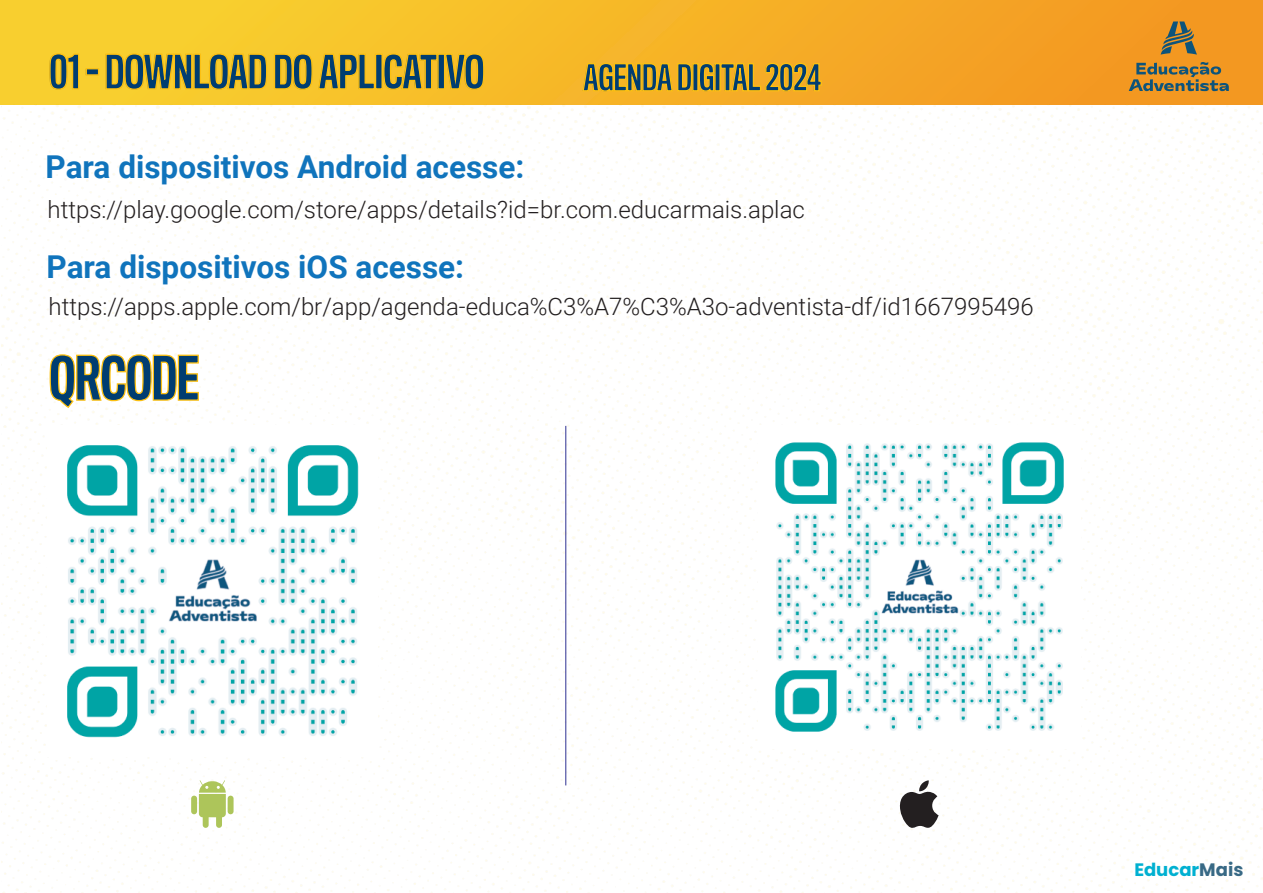
<style>
.page{position:relative;width:1263px;height:893px;background:#fff}
.page>*{position:absolute;margin:0;border:0;box-sizing:border-box;transform-origin:0 0}
.t1{font:500 56.25px "Titling Gothic FB Comp";letter-spacing:-.01em;color:#003d71}
.t2{font:500 43.5px "Titling Gothic FB Comp";letter-spacing:-.01em;color:#003d71}
.t3{font:500 33.9px "Titling Gothic FB Comp";letter-spacing:-.01em;color:#003d71}
.t4{font:700 31.5px "Roboto";color:#1074bc}
.t5{font:300 24px "Roboto";color:#231f20}
.t6{font:700 18px "Poppins";color:#00b0d1}
.s1{color:#386985}
</style>
<div class="page">
<div style="left:0;top:0;width:1263px;height:104px;background:linear-gradient(to right,#f9d630,#f39420)"></div>
<img style="left:1px;top:104px;width:1262px;height:789px">
<svg style="left:582px;top:34px;width:240px;height:68px;background:#f6b223"></svg>
<svg style="left:1129px;top:22px;width:100px;height:69px;background:#c18934"></svg>
<svg style="left:49px;top:53px;width:31px;height:37px"></svg>
<div style="left:86px;top:68px;width:13px;height:8px;border:1px solid #fcc011"></div>
<svg style="left:105px;top:15px;width:271px;height:76px;background:#f8c929"></svg>
<div style="left:375px;top:54px;width:8px;height:35px;border:1px solid #fcc011"></div>
<svg style="left:383px;top:39px;width:55px;height:52px;background:#f8c125"></svg>
<div style="left:437px;top:54px;width:8px;height:35px;border:1px solid #fcc011"></div>
<svg style="left:444px;top:53px;width:41px;height:38px;background:#f8be22"></svg>
<svg style="left:49px;top:354px;width:151px;height:55px"></svg>
<img style="left:47px;top:426px;width:330px;height:330px">
<svg style="left:191px;top:780px;width:43px;height:48px"></svg>
<img style="left:758px;top:426px;width:322px;height:322px">
<svg style="left:898px;top:780px;width:40px;height:48px"></svg>
<h2 class="t2" style="left:49px;top:45px;width:437px">01 - DOWNLOAD DO APLICATIVO</h2>
<h3 class="t3" style="left:583px;top:57px;width:240px">AGENDA DIGITAL 2024</h3>
<h3 class="t4" style="left:46px;top:145px;width:480px">Para dispositivos Android acesse:</h3>
<p class="t5" style="left:48px;top:193px;width:759px">https://play.google.com/store/apps/details?id=br.com.educarmais.aplac</p>
<h3 class="t4" style="left:47px;top:244px;width:419px">Para dispositivos iOS acesse:</h3>
<p class="t5" style="left:49px;top:289px;width:987px">https://apps.apple.com/br/app/agenda-educa%C3%A7%C3%A3o-adventista-df/id1667995496</p>
<h1 class="t1" style="left:49px;top:344px;width:151px">QRCODE</h1>
<p class="t6" style="left:1134px;top:859px;width:111px">Educar<span class="s1">Mais</span></p>
</div>
